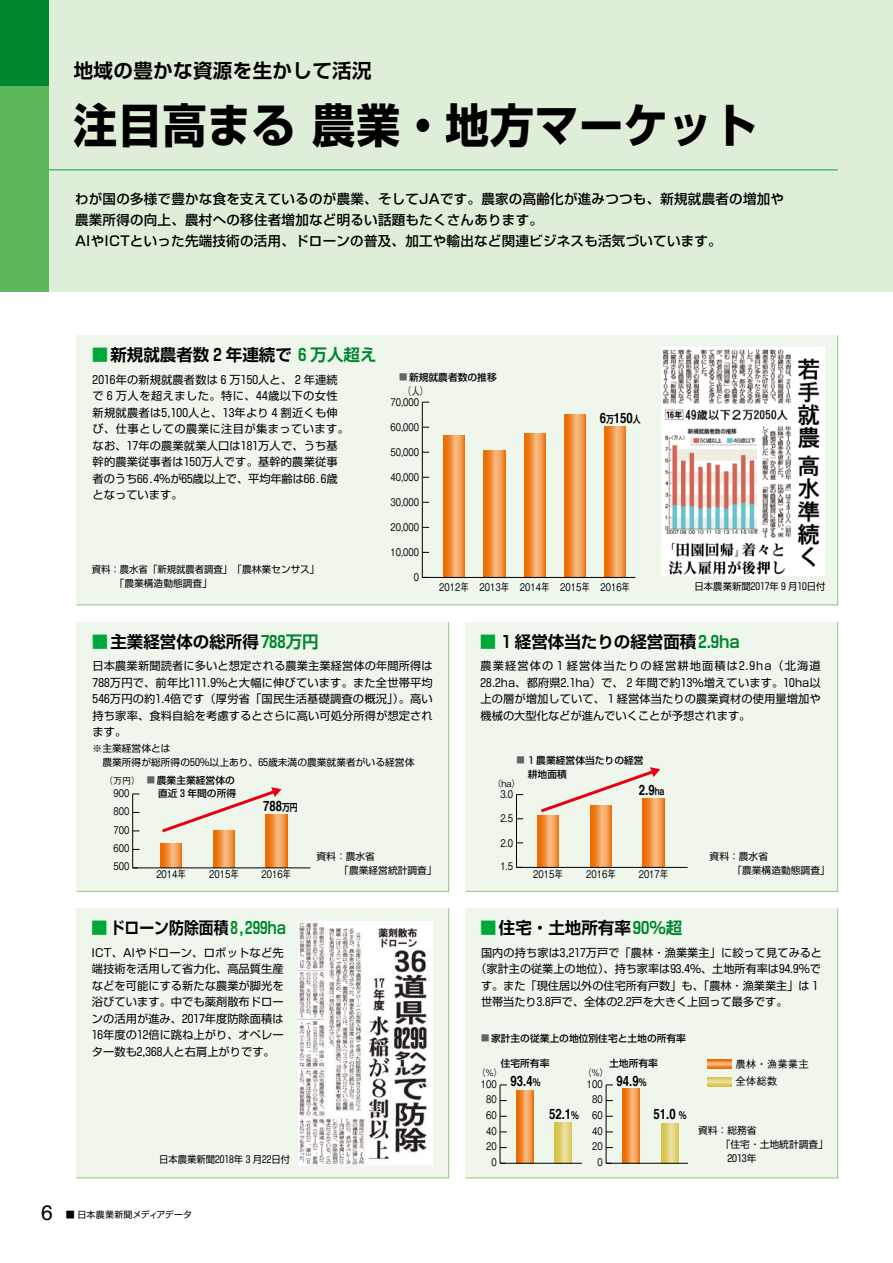
<style>
.page{position:relative;width:893px;height:1263px;background:#fff}
.page>*{position:absolute;margin:0;border:0;box-sizing:border-box;transform-origin:0 0}
.t1{font:700 46.5px "Shin Go Pr 5";letter-spacing:.02em;color:#000;scale:.94 1}
.t2{font:21px "Helvetica";color:#000}
.t3{font:700 19.5px "Shin Go Pr 5 De";letter-spacing:.02em;color:#000}
.t4{font:700 16.5px "Shin Go Pr 5 De";color:#000}
.t5{font:700 16.5px "Shin Go Pr 5 De";color:#000;scale:.9 1}
.t6{font:700 14.25px "Helvetica";color:#000;scale:.8 1}
.t7{font:500 13.5px/21px "Shin Go Pr 5";letter-spacing:.02em;color:#000}
.t8{font:11.25px/16.5px "Shin Go Pr 5";letter-spacing:.01em;color:#000;text-align:justify}
.t9{font:500 10.5px "Gothic BBB Pr 5";color:#000;scale:.8 1}
.t10{font:500 10.5px/17.4px "Gothic BBB Pr 5";color:#000}
.t11{font:9.75px/14.1px "Shin Go Pr 5";color:#000}
.t12{font:500 9.75px/13.5px "Shin Go Pr 5";color:#000;text-align:right}
.t13{font:9.75px/14.1px "Shin Go Pr 5";color:#000;scale:.96 1}
.t14{font:9px "Shin Go Pr 5";letter-spacing:.005em;color:#000}
.t15{font:500 9px "Gothic BBB Pr 5";color:#000}
.s1{color:#00a73b}
.s2{color:#00872e}
.s3{font-size:8.25px;color:#656464}
.s4{font-family:"Shin Go Pr 5 De";font-size:9.75px}
</style>
<div class="page">
<div style="left:0;top:0;width:893px;height:291px;background:#dfeed8"></div>
<hr style="left:0;top:169px;width:838px;height:1px;background:#00a73b">
<div style="left:0;top:0;width:48px;height:291px;background:#5db75b"></div>
<div style="left:0;top:0;width:48px;height:85px;background:#00872e"></div>
<div style="left:76px;top:335px;width:762px;height:271px;background:#eff7ed"></div>
<div style="left:76px;top:621px;width:373px;height:271px;background:#eff7ed"></div>
<div style="left:465px;top:621px;width:373px;height:271px;background:#eff7ed"></div>
<div style="left:76px;top:908px;width:373px;height:271px;background:#eff7ed"></div>
<div style="left:465px;top:908px;width:373px;height:271px;background:#eff7ed"></div>
<svg style="left:159px;top:787px;width:123px;height:48px;background:#eee4db"></svg>
<svg style="left:538px;top:767px;width:122px;height:48px;background:#eee3db"></svg>
<hr style="left:132px;top:794px;width:1px;height:74px;background:#000">
<svg style="left:160px;top:843px;width:22px;height:25px"></svg>
<svg style="left:213px;top:830px;width:21px;height:38px"></svg>
<svg style="left:266px;top:815px;width:21px;height:53px"></svg>
<hr style="left:133px;top:868px;width:177px;height:1px;background:#000">
<hr style="left:516px;top:794px;width:1px;height:73px;background:#000">
<svg style="left:538px;top:815px;width:21px;height:52px"></svg>
<svg style="left:590px;top:805px;width:21px;height:62px"></svg>
<svg style="left:643px;top:798px;width:21px;height:69px"></svg>
<hr style="left:516px;top:867px;width:172px;height:1px;background:#000">
<img style="left:298px;top:921px;width:134px;height:244px">
<img style="left:662px;top:347px;width:162px;height:228px">
<hr style="left:500px;top:1085px;width:1px;height:78px;background:#000">
<svg style="left:516px;top:1090px;width:17px;height:73px"></svg>
<svg style="left:555px;top:1122px;width:17px;height:41px"></svg>
<hr style="left:500px;top:1163px;width:82px;height:1px;background:#000">
<hr style="left:606px;top:1085px;width:1px;height:78px;background:#000">
<svg style="left:623px;top:1089px;width:17px;height:74px"></svg>
<svg style="left:661px;top:1123px;width:17px;height:40px"></svg>
<hr style="left:606px;top:1163px;width:82px;height:1px;background:#000">
<svg style="left:707px;top:1060px;width:24px;height:8px"></svg>
<svg style="left:707px;top:1077px;width:24px;height:9px"></svg>
<svg style="left:443px;top:436px;width:22px;height:141px;background:#f1903e"></svg>
<svg style="left:484px;top:450px;width:21px;height:127px;background:#f19241"></svg>
<svg style="left:524px;top:433px;width:21px;height:144px;background:#f19241"></svg>
<svg style="left:564px;top:415px;width:22px;height:162px;background:#f1903e"></svg>
<svg style="left:605px;top:427px;width:21px;height:150px;background:#f19241"></svg>
<hr style="left:422px;top:577px;width:213px;height:1px;background:#000">
<hr style="left:422px;top:402px;width:1px;height:175px;background:#000">
<h3 class="t3" style="left:74px;top:55px;width:299px">地域の豊かな資源を生かして活況</h3>
<h1 class="t1" style="left:73px;top:89px;width:728px">注目高まる 農業・地方マーケット</h1>
<p class="t7" style="left:75px;top:187px;width:711px">わが国の多様で豊かな食を支えているのが農業、そしてJAです。農家の高齢化が進みつつも、新規就農者の増加や農業所得の向上、農村への移住者増加など明るい話題もたくさんあります。<br>AIやICTといった先端技術の活用、ドローンの普及、加工や輸出など関連ビジネスも活気づいています。</p>
<h3 class="t4" style="left:92px;top:341px;width:286px"><span class="s1">■</span>新規就農者数 2 年連続で<span class="s2">6万人超え</span></h3>
<p class="t8" style="left:93px;top:370px;width:258px;text-align:left">2016年の新規就農者数は 6 万150人と、 2 年連続で6万人を超えました。特に、44歳以下の女性新規就農者は5,100人と、13年より 4 割近くも伸び、仕事としての農業に注目が集まっています。なお、17年の農業就業人口は181万人で、うち基幹的農業従事者は150万人です。基幹的農業従事者のうち66.4％が65歳以上で、平均年齢は66.6歳となっています。</p>
<p class="t13" style="left:92px;top:561px;width:239px">資料：農水省「新規就農者調査」「農林業センサス」　　 「農業構造動態調査」</p>
<p class="t12" style="left:399px;top:369px;width:99px"><span class="s3">■</span> 新規就農者数の推移</p>
<p class="t9" style="left:403px;top:383px;width:33px">（人）</p>
<p class="t9" style="left:391px;top:393px;width:37px">70,000</p>
<p class="t9" style="left:391px;top:418px;width:37px">60,000</p>
<p class="t9" style="left:391px;top:443px;width:37px">50,000</p>
<p class="t9" style="left:391px;top:469px;width:37px">40,000</p>
<p class="t9" style="left:391px;top:494px;width:37px">30,000</p>
<p class="t9" style="left:391px;top:519px;width:37px">20,000</p>
<p class="t9" style="left:391px;top:544px;width:37px">10,000</p>
<p class="t9" style="left:414px;top:569px;width:8px">0</p>
<p class="t6" style="left:600px;top:406px;width:53px">6<span class="s4">万</span>150<span class="s4">人</span></p>
<p class="t9" style="left:439px;top:579px;width:240px">2012年 2013年 2014年 2015年 2016年</p>
<p class="t13" style="left:695px;top:578px;width:138px">日本農業新聞2017年9月10日付</p>
<h3 class="t4" style="left:92px;top:628px;width:228px"><span class="s1">■</span>主業経営体の総所得<span class="s2">788万円</span></h3>
<p class="t8" style="left:93px;top:657px;width:342px">日本農業新聞読者に多いと想定される農業主業経営体の年間所得は788万円で、前年比111.9％と大幅に伸びています。また全世帯平均546万円の約1.4倍です（厚労省「国民生活基礎調査の概況」）。高い持ち家率、食料自給を考慮するとさらに高い可処分所得が想定されます。</p>
<p class="t11" style="left:93px;top:740px;width:323px">※主業経営体とは<br>　農業所得が総所得の50％以上あり、65歳未満の農業就業者がいる経営体</p>
<p class="t15" style="left:104px;top:774px;width:37px">（万円）</p>
<p class="t9" style="left:113px;top:784px;width:21px">900</p>
<p class="t9" style="left:113px;top:803px;width:21px">800</p>
<p class="t12" style="left:147px;top:772px;width:91px"><span class="s3">■</span> 農業主業経営体の直近 3 年間の所得</p>
<p class="t6" style="left:263px;top:794px;width:45px">788<span class="s4">万円</span></p>
<h3 class="t4" style="left:480px;top:628px;width:262px"><span class="s1">■</span> 1 経営体当たりの経営面積<span class="s2">2.9ha</span></h3>
<p class="t8" style="left:481px;top:657px;width:342px">農業経営体の 1 経営体当たりの経営耕地面積は2.9ha（北海道28.2ha、都府県2.1ha）で、 2 年間で約13％増えています。10ha以上の層が増加していて、 1 経営体当たりの農業資材の使用量増加や機械の大型化などが進んでいくことが予想されます。</p>
<p class="t12" style="left:528px;top:753px;width:117px;text-align:left;text-indent:-11px"><span class="s3">■</span> 1農業経営体当たりの経営耕地面積</p>
<p class="t15" style="left:492px;top:776px;width:30px">（ha）</p>
<p class="t6" style="left:639px;top:778px;width:34px">2.9<span class="s4">ha</span></p>
<p class="t9" style="left:500px;top:786px;width:17px">3.0</p>
<p class="t9" style="left:500px;top:810px;width:17px">2.5</p>
<p class="t9" style="left:113px;top:821px;width:21px">700</p>
<p class="t9" style="left:113px;top:840px;width:21px">600</p>
<p class="t9" style="left:113px;top:858px;width:21px">500</p>
<p class="t9" style="left:156px;top:866px;width:38px">2014年</p>
<p class="t9" style="left:209px;top:866px;width:38px">2015年</p>
<p class="t9" style="left:261px;top:866px;width:38px">2016年</p>
<p class="t11" style="left:317px;top:848px;width:122px">資料：農水省<br>　　 「農業経営統計調査」</p>
<p class="t9" style="left:500px;top:834px;width:17px">2.0</p>
<p class="t9" style="left:500px;top:858px;width:17px">1.5</p>
<p class="t9" style="left:533px;top:865px;width:38px">2015年</p>
<p class="t9" style="left:586px;top:865px;width:38px">2016年</p>
<p class="t9" style="left:639px;top:865px;width:38px">2017年</p>
<p class="t11" style="left:710px;top:848px;width:122px">資料：農水省<br>　　 「農業構造動態調査」</p>
<h3 class="t5" style="left:91px;top:914px;width:218px"><span class="s1">■</span>ドローン防除面積<span class="s2">8,299ha</span></h3>
<p class="t8" style="left:92px;top:943px;width:193px">ICT、AIやドローン、ロボットなど先端技術を活用して省力化、高品質生産などを可能にする新たな農業が脚光を浴びています。中でも薬剤散布ドローンの活用が進み、2017年度防除面積は16年度の12倍に跳ね上がり、オペレーター数も2,368人と右肩上がりです。</p>
<h3 class="t4" style="left:480px;top:914px;width:204px"><span class="s1">■</span>住宅・土地所有率<span class="s2">90％超</span></h3>
<p class="t8" style="left:481px;top:943px;width:342px">国内の持ち家は3,217万戸で「農林・漁業業主」に絞って見てみると</p>
<p class="t8" style="left:475px;top:960px;width:347px">（家計主の従業上の地位）、持ち家率は93.4％、土地所有率は94.9％で</p>
<p class="t8" style="left:481px;top:976px;width:338px">す。また「現住居以外の住宅所有戸数」も、「農林・漁業業主」は 1</p>
<p class="t8" style="left:481px;top:993px;width:308px">世帯当たり3.8戸で、全体の2.2戸を大きく上回って最多です。</p>
<p class="t12" style="left:481px;top:1031px;width:206px"><span class="s3">■</span> 家計主の従業上の地位別住宅と土地の所有率</p>
<p class="t6" style="left:510px;top:1069px;width:39px">93.4<span class="s4">%</span></p>
<p class="t6" style="left:549px;top:1102px;width:39px">52.1<span class="s4">%</span></p>
<p class="t12" style="left:501px;top:1056px;width:50px">住宅所有率</p>
<p class="t12" style="left:609px;top:1056px;width:50px">土地所有率</p>
<p class="t15" style="left:477px;top:1065px;width:27px">（％）</p>
<p class="t15" style="left:583px;top:1065px;width:27px">（％）</p>
<p class="t6" style="left:617px;top:1069px;width:39px">94.9<span class="s4">%</span></p>
<p class="t9" style="left:481px;top:1075px;width:21px">100</p>
<p class="t9" style="left:587px;top:1075px;width:21px">100</p>
<p class="t9" style="left:486px;top:1091px;width:15px">80</p>
<p class="t9" style="left:592px;top:1091px;width:15px">80</p>
<p class="t6" style="left:653px;top:1102px;width:43px">51.0 <span class="s4">%</span></p>
<p class="t9" style="left:486px;top:1106px;width:15px">60</p>
<p class="t9" style="left:592px;top:1106px;width:15px">60</p>
<p class="t10" style="left:735px;top:1054px;width:75px">農林・漁業業主全体総数</p>
<p class="t13" style="left:159px;top:1152px;width:138px">日本農業新聞2018年3月22日付</p>
<p class="t9" style="left:486px;top:1122px;width:15px">40</p>
<p class="t9" style="left:486px;top:1138px;width:15px">20</p>
<p class="t9" style="left:491px;top:1153px;width:8px">0</p>
<p class="t9" style="left:592px;top:1122px;width:15px">40</p>
<p class="t9" style="left:592px;top:1138px;width:15px">20</p>
<p class="t9" style="left:597px;top:1153px;width:8px">0</p>
<p class="t11" style="left:698px;top:1122px;width:60px">資料：総務省</p>
<p class="t11" style="left:721px;top:1136px;width:109px">「住宅・土地統計調査」</p>
<p class="t11" style="left:727px;top:1150px;width:31px">2013年</p>
<h2 class="t2" style="left:41px;top:1196px;width:13px">6</h2>
<p class="t14" style="left:66px;top:1207px;width:128px">■ 日本農業新聞メディアデータ</p>
</div>
